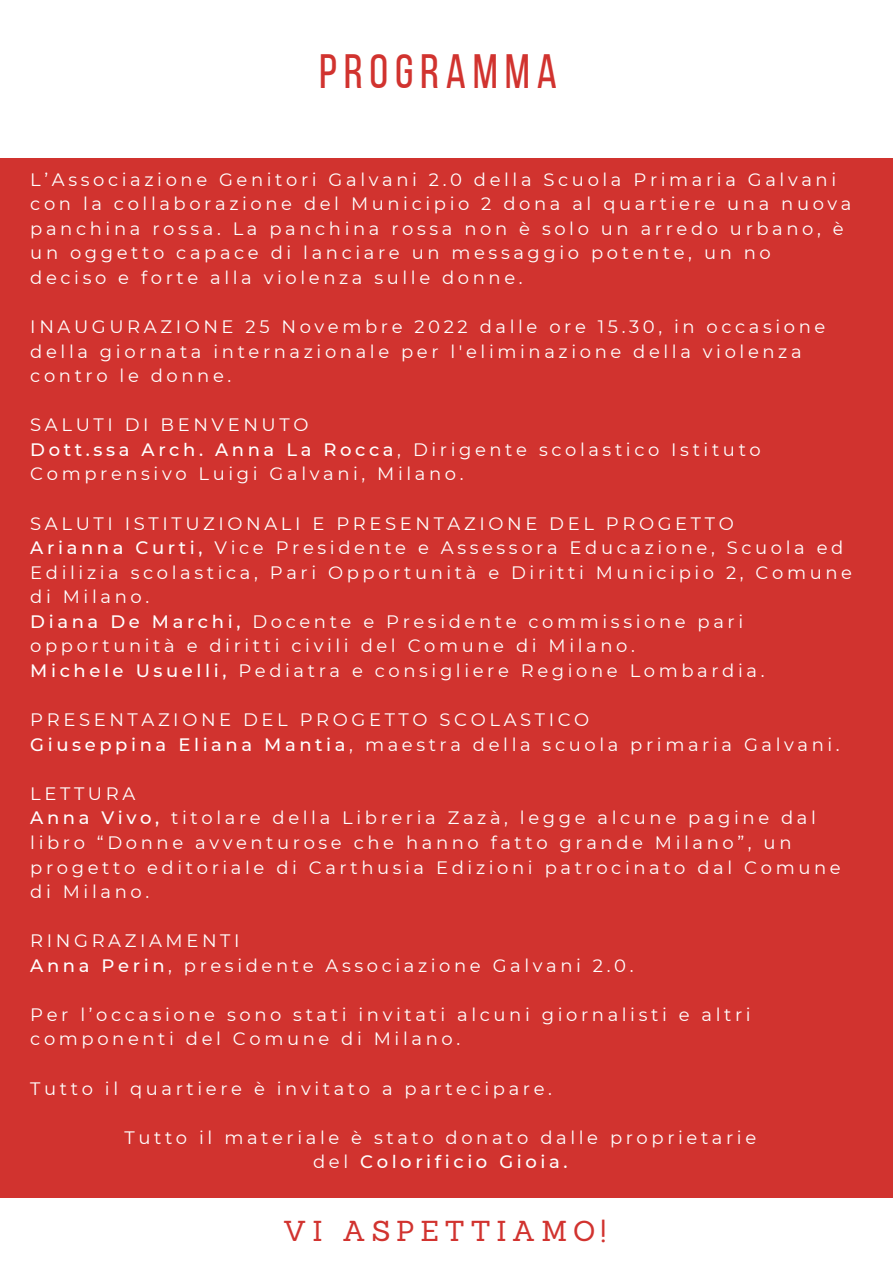
<style>
.page{position:relative;width:893px;height:1264px;background:#fff}
.page>*{position:absolute;margin:0;border:0;box-sizing:border-box;transform-origin:0 0}
.t1{font:48.15px "Bebas Neue";letter-spacing:.14em;color:#d1332f}
.t2{font:28.05px "Sanchez";letter-spacing:.2em;color:#d1332f}
.t3{font:18px/24.6px "Montserrat";letter-spacing:.2em;color:#fff}
.s1{font-weight:500}
</style>
<div class="page">
<div style="left:0;top:0;width:892px;height:1262px;background:#d1332f"></div>
<div style="left:0;top:0;width:892px;height:157px;background:#fff"></div>
<div style="left:0;top:1197px;width:892px;height:65px;background:#fff"></div>
<h1 class="t1" style="left:319px;top:52px;width:239px">PROGRAMMA</h1>
<p class="t3" style="left:30px;top:167px;width:822px">L’Associazione Genitori Galvani 2.0 della Scuola Primaria Galvani con la collaborazione del Municipio 2 dona al quartiere una nuova panchina rossa. La panchina rossa non è solo un arredo urbano, è un oggetto capace di lanciare un messaggio potente, un no<br>deciso e forte alla violenza sulle donne.</p>
<p class="t3" style="left:30px;top:314px;width:796px">INAUGURAZIONE 25 Novembre 2022 dalle ore 15.30, in occasione della giornata internazionale per l'eliminazione della violenza contro le donne.</p>
<p class="t3" style="left:30px;top:412px;width:732px">SALUTI DI BENVENUTO<br><span class="s1">Dott.ssa Arch. Anna La Rocca</span>, Dirigente scolastico Istituto<br>Comprensivo Luigi Galvani, Milano.</p>
<p class="t3" style="left:30px;top:511px;width:823px">SALUTI ISTITUZIONALI E PRESENTAZIONE DEL PROGETTO<br><span class="s1">Arianna Curti,</span> Vice Presidente e Assessora Educazione, Scuola ed Edilizia scolastica, Pari Opportunità e Diritti Municipio 2, Comune di Milano.<br><span class="s1">Diana De Marchi,</span> Docente e Presidente commissione pari opportunità e diritti civili del Comune di Milano.<br><span class="s1">Michele Usuelli,</span> Pediatra e consigliere Regione Lombardia.</p>
<p class="t3" style="left:30px;top:707px;width:810px">PRESENTAZIONE DEL PROGETTO SCOLASTICO<br><span class="s1">Giuseppina Eliana Mantia</span>, maestra della scuola primaria Galvani.</p>
<p class="t3" style="left:30px;top:781px;width:811px">LETTURA<br><span class="s1">Anna Vivo,</span> titolare della Libreria Zazà, legge alcune pagine dal libro “Donne avventurose che hanno fatto grande Milano”, un progetto editoriale di Carthusia Edizioni patrocinato dal Comune di Milano.</p>
<p class="t3" style="left:30px;top:928px;width:604px">RINGRAZIAMENTI<br><span class="s1">Anna Perin</span>, presidente Associazione Galvani 2.0.</p>
<p class="t3" style="left:30px;top:1002px;width:722px">Per l’occasione sono stati invitati alcuni giornalisti e altri componenti del Comune di Milano.</p>
<p class="t3" style="left:30px;top:1075px;width:523px">Tutto il quartiere è invitato a partecipare.</p>
<p class="t3" style="left:124px;top:1124px;width:633px;text-align:center">Tutto il materiale è stato donato dalle proprietarie del <span class="s1">Colorificio Gioia.</span></p>
<h2 class="t2" style="left:283px;top:1212px;width:324px">VI ASPETTIAMO!</h2>
</div>
